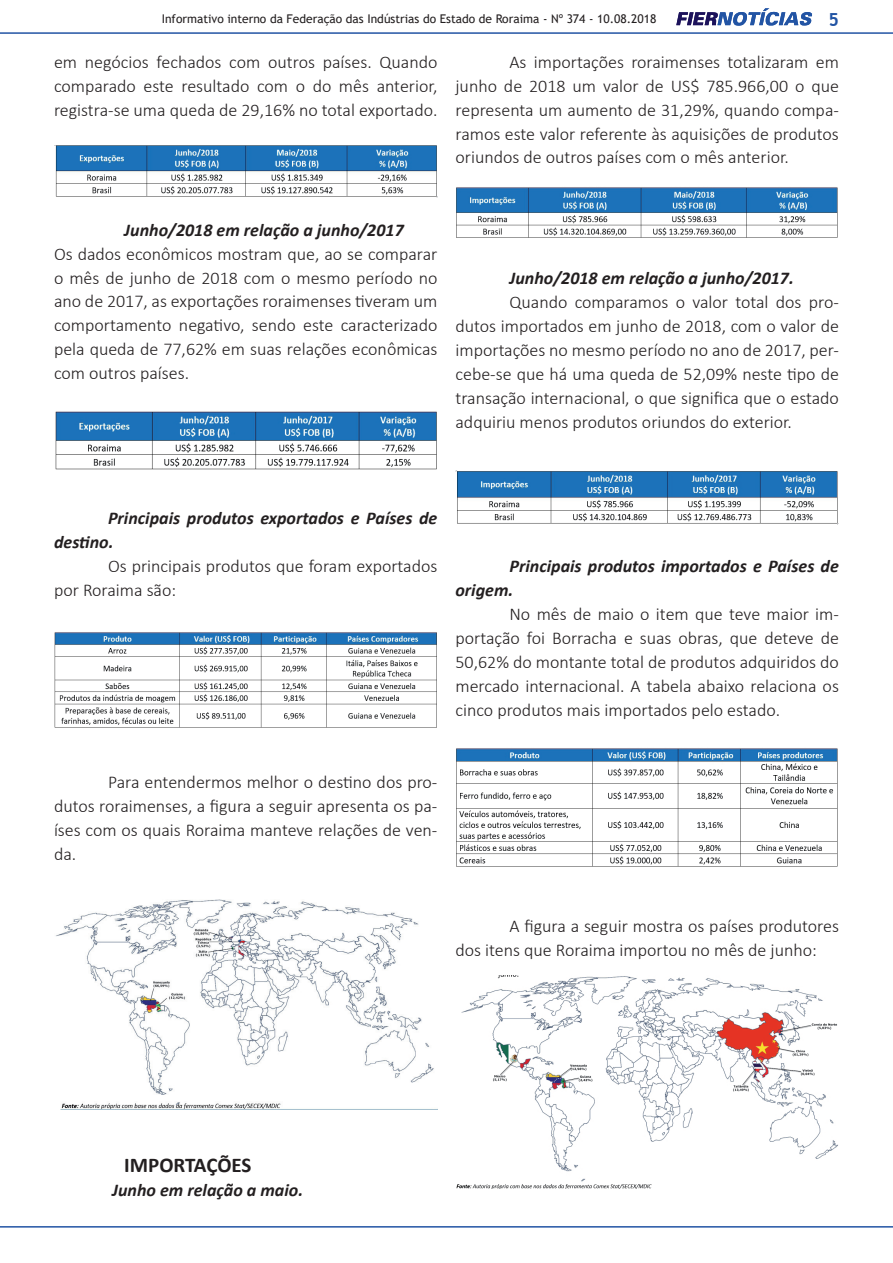
<style>
.page{position:relative;width:893px;height:1263px;background:#fff}
.page>*{position:absolute;margin:0;border:0;box-sizing:border-box;transform-origin:0 0}
.t1{font:700 21px "Calibri";letter-spacing:-.005em;color:#231f20}
.t2{font:300 18px/24px "Calibri";color:#231f20;text-align:justify}
.t3{font:italic 700 18px/24px "Calibri";color:#231f20}
.t4{font:700 18px "Trebuchet MS";color:#2254a4}
.t5{font:12px "Trebuchet MS";color:#231f20}
</style>
<div class="page">
<svg style="left:676px;top:8px;width:136px;height:18px"></svg>
<hr style="left:0;top:32px;width:893px;height:2px;background:#2254a4">
<hr style="left:0;top:1226px;width:893px;height:1px;background:#2254a4">
<img style="left:55px;top:146px;width:382px;height:52px">
<img style="left:55px;top:411px;width:382px;height:59px">
<img style="left:54px;top:632px;width:383px;height:96px">
<img style="left:55px;top:899px;width:379px;height:210px">
<img style="left:456px;top:187px;width:382px;height:51px">
<img style="left:455px;top:470px;width:384px;height:54px">
<img style="left:456px;top:748px;width:382px;height:119px">
<img style="left:456px;top:976px;width:382px;height:213px">
<p class="t5" style="left:162px;top:11px;width:496px">Informativo interno da Federação das Indústrias do Estado de Roraima - Nº 374 - 10.08.2018</p>
<p class="t4" style="left:828px;top:8px;width:12px">5</p>
<p class="t2" style="left:54px;top:49px;width:385px">em negócios fechados com outros países. Quando comparado este resultado com o do mês anterior, registra-se uma queda de 29,16% no total exportado.</p>
<p class="t2" style="left:455px;top:49px;width:385px;text-indent:54px">As importações roraimenses totalizaram em junho de 2018 um valor de US$ 785.966,00 o que representa um aumento de 31,29%, quando compa&shy;ramos este valor referente às aquisições de produtos oriundos de outros países com o mês anterior.</p>
<p class="t3" style="left:124px;top:217px;width:281px">Junho/2018 em relação a junho/2017</p>
<p class="t2" style="left:54px;top:241px;width:385px">Os dados econômicos mostram que, ao se comparar o mês de junho de 2018 com o mesmo período no ano de 2017, as exportações roraimenses tiveram um comportamento negativo, sendo este caracterizado pela queda de 77,62% em suas relações econômicas com outros países.</p>
<p class="t3" style="left:509px;top:265px;width:286px">Junho/2018 em relação a junho/2017.</p>
<p class="t2" style="left:455px;top:289px;width:385px;text-indent:54px">Quando comparamos o valor total dos pro&shy;dutos importados em junho de 2018, com o valor de importações no mesmo período no ano de 2017, per&shy;cebe-se que há uma queda de 52,09% neste tipo de transação internacional, o que significa que o estado adquiriu menos produtos oriundos do exterior.</p>
<p class="t3" style="left:54px;top:505px;width:385px;text-indent:54px">Principais produtos exportados e Países de destino.</p>
<p class="t2" style="left:54px;top:553px;width:385px;text-indent:54px">Os principais produtos que foram exportados por Roraima são:</p>
<p class="t3" style="left:455px;top:553px;width:385px;text-indent:54px">Principais produtos importados e Países de origem.</p>
<p class="t2" style="left:455px;top:601px;width:385px;text-indent:54px">No mês de maio o item que teve maior im&shy;portação foi Borracha e suas obras, que deteve de 50,62% do montante total de produtos adquiridos do mercado internacional. A tabela abaixo relaciona os cinco produtos mais importados pelo estado.</p>
<p class="t2" style="left:54px;top:769px;width:385px;text-indent:54px">Para entendermos melhor o destino dos pro&shy;dutos roraimenses, a figura a seguir apresenta os pa&shy;íses com os quais Roraima manteve relações de ven&shy;da.</p>
<p class="t2" style="left:455px;top:913px;width:385px;text-indent:54px">A figura a seguir mostra os países produtores dos itens que Roraima importou no mês de junho:</p>
<p class="t1" style="left:124px;top:1152px;width:129px">IMPORTAÇÕES</p>
<p class="t3" style="left:112px;top:1177px;width:193px">Junho em relação a maio.</p>
</div>
